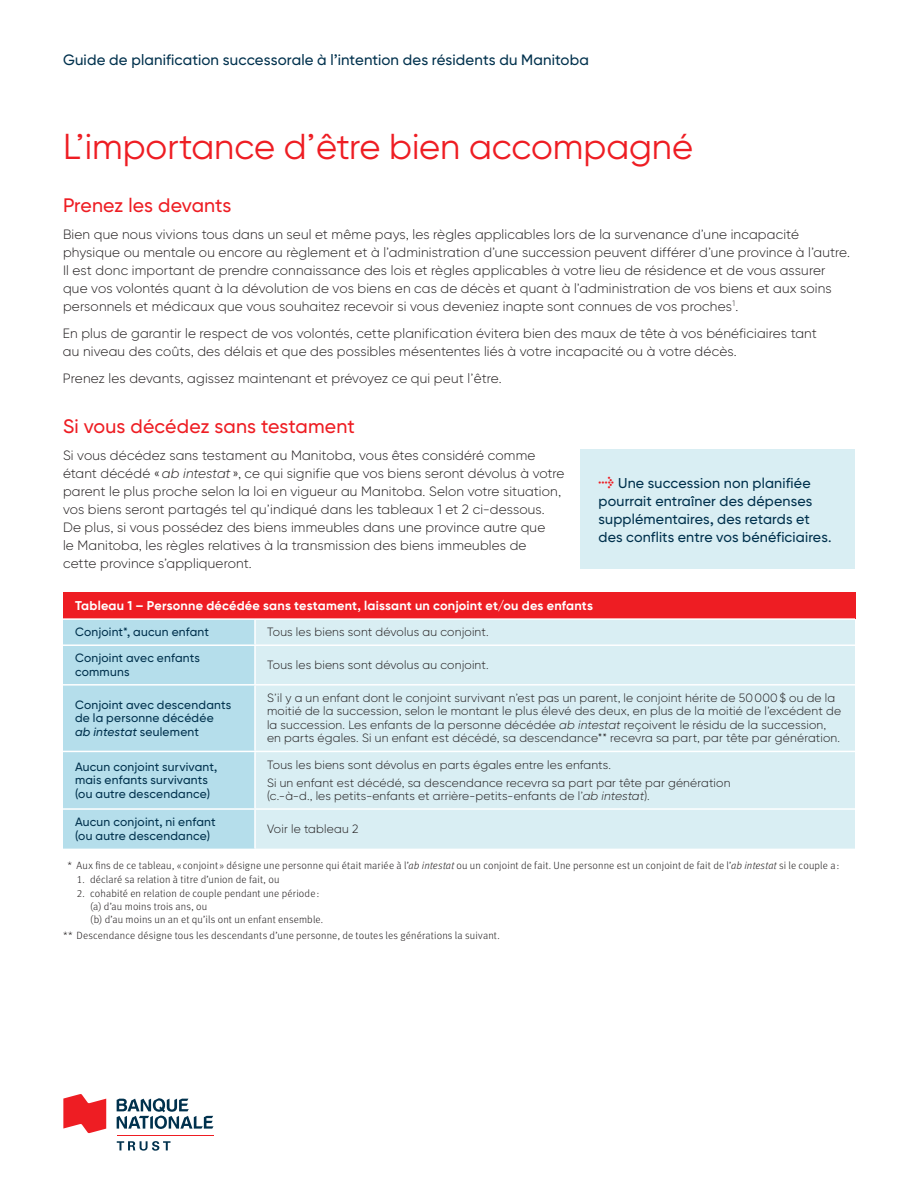
<style>
.page{position:relative;width:918px;height:1188px;background:#fff}
.page>*{position:absolute;margin:0;border:0;box-sizing:border-box;transform-origin:0 0}
.t1{font:36px "Gilroy BN";color:#ee1d23}
.t2{font:500 19.5px "Gilroy BN";letter-spacing:.005em;color:#ee1d23}
.t3{font:500 15px "Gilroy BN";letter-spacing:.01em;color:#00314d}
.t4{font:500 14.25px/18px "Gilroy BN";letter-spacing:.01em;color:#00314d}
.t5{font:300 13.5px/18px "Gilroy BN";letter-spacing:.01em;color:#231f20}
.t6{font:700 12.75px "Gilroy BN";letter-spacing:.015em;color:#fff}
.t7{font:300 12px/13.5px "Gilroy BN";letter-spacing:.015em;color:#231f20}
.t8{font:500 12px/13.5px "Gilroy BN";letter-spacing:.015em;color:#00314d}
.t9{font:300 10.5px/12.8px "Meta OT";letter-spacing:.015em;color:#231f20}
.s1{font-style:italic}
.s2{font-family:"Meta OT";font-weight:700;font-size:12.75px;color:#ee1d23}
</style>
<div class="page">
<div style="left:63px;top:592px;width:792px;height:27px;background:#ee1d23"></div>
<div style="left:63px;top:620px;width:191px;height:229px;background:#b5deeb"></div>
<div style="left:256px;top:620px;width:599px;height:229px;background:#d9eef3"></div>
<hr style="left:63px;top:618px;width:192px;height:2px;background:#fff">
<hr style="left:255px;top:618px;width:600px;height:2px;background:#fff">
<hr style="left:63px;top:644px;width:192px;height:2px;background:#fff">
<hr style="left:255px;top:644px;width:600px;height:2px;background:#fff">
<hr style="left:63px;top:684px;width:192px;height:2px;background:#fff">
<hr style="left:255px;top:684px;width:600px;height:2px;background:#fff">
<hr style="left:63px;top:751px;width:192px;height:1px;background:#fff">
<hr style="left:255px;top:751px;width:600px;height:1px;background:#fff">
<hr style="left:63px;top:808px;width:192px;height:2px;background:#fff">
<hr style="left:255px;top:808px;width:600px;height:2px;background:#fff">
<div style="left:581px;top:449px;width:274px;height:120px;background:#d9eef3"></div>
<svg style="left:63px;top:1094px;width:43px;height:39px"></svg>
<svg style="left:117px;top:1098px;width:97px;height:31px"></svg>
<hr style="left:117px;top:1135px;width:97px;height:1px;background:#ee1d23">
<svg style="left:117px;top:1141px;width:54px;height:10px"></svg>
<p class="t3" style="left:63px;top:50px;width:527px">Guide de planification successorale à l’intention des résidents du Manitoba</p>
<h1 class="t1" style="left:63px;top:125px;width:632px">L’importance d’être bien accompagné</h1>
<h2 class="t2" style="left:63px;top:193px;width:170px">Prenez les devants</h2>
<p class="t5" style="left:63px;top:225px;width:789px">Bien que nous vivions tous dans un seul et même pays, les règles applicables lors de la survenance d’une incapacité physique ou mentale ou encore au règlement et à l’administration d’une succession peuvent différer d’une province à l’autre.<br>Il est donc important de prendre connaissance des lois et règles applicables à votre lieu de résidence et de vous assurer que vos volontés quant à la dévolution de vos biens en cas de décès et quant à l’administration de vos biens et aux soins personnels et médicaux que vous souhaitez recevoir si vous deveniez inapte sont connues de vos proches<sup>1</sup>.</p>
<p class="t5" style="left:63px;top:324px;width:755px">En plus de garantir le respect de vos volontés, cette planification évitera bien des maux de tête à vos bénéficiaires tant au niveau des coûts, des délais et que des possibles mésententes liés à votre incapacité ou à votre décès.</p>
<p class="t5" style="left:63px;top:369px;width:440px">Prenez les devants, agissez maintenant et prévoyez ce qui peut l’être.</p>
<h2 class="t2" style="left:63px;top:415px;width:293px">Si vous décédez sans testament</h2>
<p class="t5" style="left:63px;top:447px;width:503px">Si vous décédez sans testament au Manitoba, vous êtes considéré comme étant décédé «<span class="s1">ab intestat</span> », ce qui signifie que vos biens seront dévolus à votre parent le plus proche selon la loi en vigueur au Manitoba. Selon votre situation, vos biens seront partagés tel qu’indiqué dans les tableaux 1 et 2 ci-dessous.<br>De plus, si vous possédez des biens immeubles dans une province autre que<br>le Manitoba, les règles relatives à la transmission des biens immeubles de<br>cette province s’appliqueront.</p>
<p class="t6" style="left:75px;top:598px;width:519px">Tableau 1 – Personne décédée sans testament, laissant un conjoint et/ou des enfants</p>
<p class="t8" style="left:75px;top:625px;width:136px">Conjoint*, aucun enfant</p>
<p class="t7" style="left:267px;top:625px;width:223px">Tous les biens sont dévolus au conjoint.</p>
<p class="t8" style="left:75px;top:651px;width:126px">Conjoint avec enfants communs</p>
<p class="t7" style="left:267px;top:658px;width:223px">Tous les biens sont dévolus au conjoint.</p>
<p class="t8" style="left:75px;top:698px;width:158px">Conjoint avec descendants de la personne décédée <span class="s1">ab intestat</span> seulement</p>
<p class="t7" style="left:267px;top:691px;width:576px">S’il y a un enfant dont le conjoint survivant n’est pas un parent, le conjoint hérite de 50000$ ou de la moitié de la succession, selon le montant le plus élevé des deux, en plus de la moitié de l’excédent de la succession. Les enfants de la personne décédée <span class="s1">ab intestat</span> reçoivent le résidu de la succession, en parts égales. Si un enfant est décédé, sa descendance** recevra sa part, par tête par génération.</p>
<p class="t8" style="left:75px;top:760px;width:144px">Aucun conjoint survivant, mais enfants survivants (ou autre descendance)</p>
<p class="t7" style="left:267px;top:755px;width:465px;line-height:18px">Tous les biens sont dévolus en parts égales entre les enfants.<br>Si un enfant est décédé, sa descendance recevra sa part par tête par génération</p>
<p class="t4" style="left:599px;top:474px;width:235px"><span class="s2">→</span> Une succession non planifiée pourrait entraîner des dépenses supplémentaires, des retards et des conflits entre vos bénéficiaires.</p>
<p class="t7" style="left:267px;top:789px;width:384px">(c.-à-d., les petits-enfants et arrière-petits-enfants de l’<span class="s1">ab intestat</span>).</p>
<p class="t8" style="left:75px;top:815px;width:142px">Aucun conjoint, ni enfant (ou autre descendance)</p>
<p class="t7" style="left:267px;top:822px;width:93px">Voir le tableau 2</p>
<p class="t9" style="left:67px;top:859px;width:773px">* Aux fins de ce tableau, « conjoint » désigne une personne qui était mariée à l’<span class="s1">ab intestat</span> ou un conjoint de fait. Une personne est un conjoint de fait de l’<span class="s1">ab intestat</span> si le couple a :</p>
<p class="t9" style="left:77px;top:873px;width:204px">1. déclaré sa relation à titre d’union de fait, ou</p>
<p class="t9" style="left:90px;top:888px;width:235px;text-indent:-13px">2. cohabité en relation de couple pendant une période: (a) d’au moins trois ans, ou<br>(b) d’au moins un an et qu’ils ont un enfant ensemble.</p>
<p class="t9" style="left:63px;top:929px;width:438px">** Descendance désigne tous les descendants d’une personne, de toutes les générations la suivant.</p>
</div>
